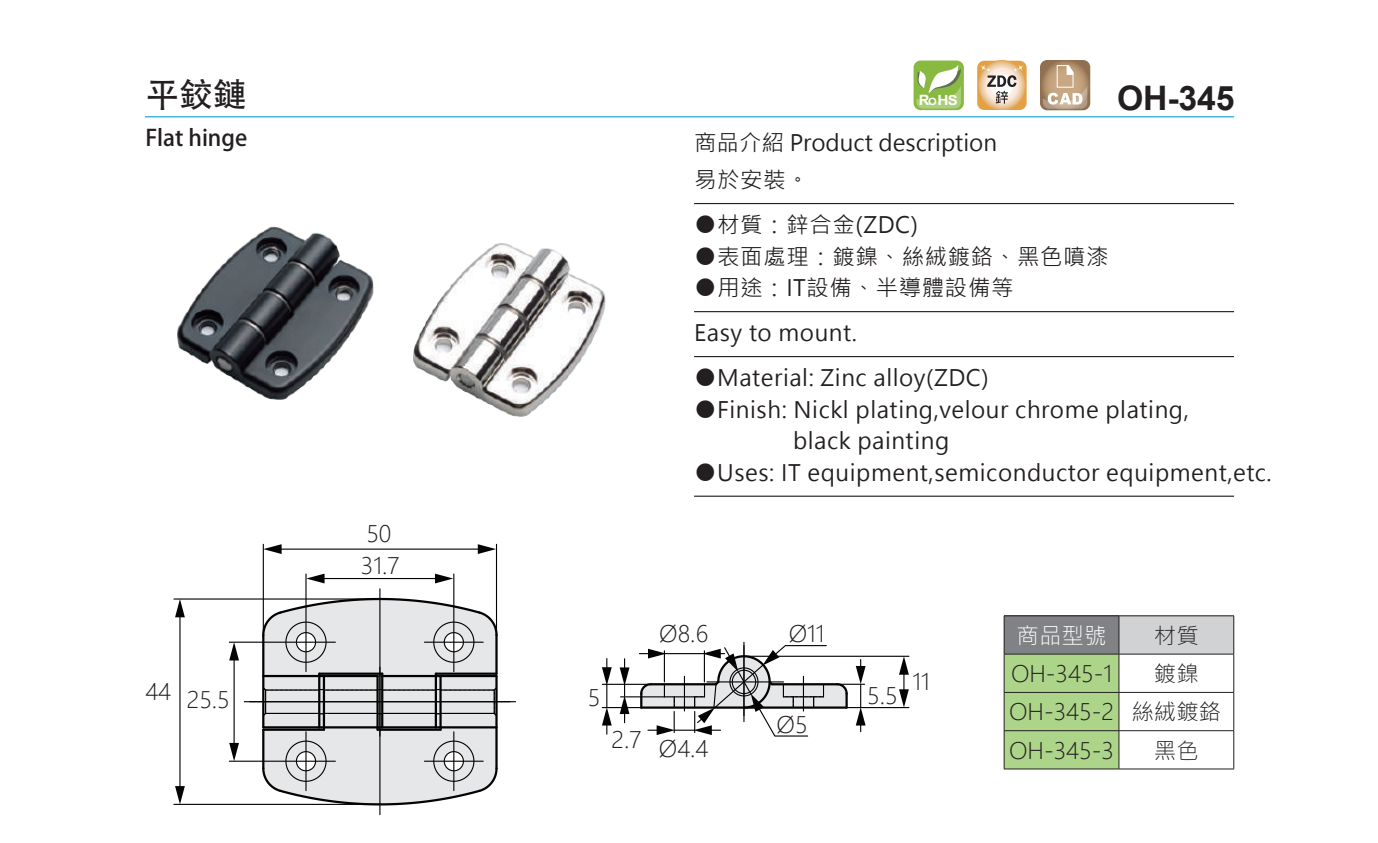
<style>
.page{position:relative;width:1378px;height:843px;background:#fff}
.page>*{position:absolute;margin:0;border:0;box-sizing:border-box;transform-origin:0 0}
.t1{font:700 33.75px "Arial";color:#231f20}
.t2{font:33.75px "Adobe Heiti Std";color:#231f20}
.t3{font:22.5px/31.5px "Microsoft Jheng Hei UI Regular";letter-spacing:.025em;color:#231f20}
.t4{font:22.5px/38.2px "Microsoft Jheng Hei UI Light";color:#231f20}
.t5{font:22.5px/37.6px "Microsoft Jheng Hei UI Regular";color:#231f20}
.t6{font:700 22.5px "Adobe Fan Heiti Std";color:#231f20}
.t7{font:22.5px "Microsoft Jheng Hei UI Light";color:#fff}
.t8{font:700 13.95px "Arial";color:#fff;scale:1.1 1}
.s1{font-size:14.17px}
.s2{font-size:9.9px}
</style>
<div class="page">
<svg style="left:1040px;top:60px;width:50px;height:50px"></svg>
<svg style="left:1043px;top:65px;width:44px;height:44px;background:#c6ad92"></svg>
<div style="left:913px;top:61px;width:51px;height:49px;background:#88ba42;border-radius:7px"></div>
<svg style="left:916px;top:65px;width:45px;height:43px"></svg>
<svg style="left:977px;top:61px;width:49px;height:49px;background:#dabb94"></svg>
<img style="left:413px;top:243px;width:192px;height:174px">
<img style="left:178px;top:227px;width:195px;height:172px">
<svg style="left:264px;top:663px;width:233px;height:77px;background:#dedfe1"></svg>
<hr style="left:263px;top:675px;width:56px;height:2px;background:#030303">
<hr style="left:263px;top:726px;width:56px;height:2px;background:#030303">
<hr style="left:262px;top:635px;width:2px;height:92px;background:#030303">
<hr style="left:379px;top:589px;width:1px;height:147px;background:#030303">
<hr style="left:383px;top:675px;width:52px;height:2px;background:#030303">
<hr style="left:382px;top:726px;width:54px;height:2px;background:#030303">
<hr style="left:319px;top:672px;width:63px;height:3px;background:#030303">
<hr style="left:305px;top:574px;width:1px;height:97px;background:#030303">
<hr style="left:229px;top:641px;width:106px;height:1px;background:#030303">
<hr style="left:495px;top:635px;width:3px;height:38px;background:#030303">
<hr style="left:453px;top:574px;width:1px;height:97px;background:#030303">
<hr style="left:436px;top:672px;width:60px;height:3px;background:#030303">
<hr style="left:250px;top:701px;width:265px;height:1px;background:#030303">
<hr style="left:379px;top:667px;width:1px;height:147px;background:#030303">
<hr style="left:244px;top:701px;width:266px;height:1px;background:#030303">
<hr style="left:324px;top:675px;width:53px;height:2px;background:#030303">
<hr style="left:324px;top:726px;width:53px;height:2px;background:#030303">
<hr style="left:441px;top:675px;width:55px;height:2px;background:#030303">
<hr style="left:441px;top:726px;width:55px;height:2px;background:#030303">
<hr style="left:495px;top:676px;width:3px;height:92px;background:#030303">
<hr style="left:453px;top:731px;width:1px;height:59px;background:#030303">
<hr style="left:377px;top:728px;width:63px;height:2px;background:#030303">
<hr style="left:229px;top:760px;width:106px;height:1px;background:#030303">
<hr style="left:263px;top:728px;width:61px;height:2px;background:#030303">
<hr style="left:305px;top:731px;width:1px;height:59px;background:#030303">
<hr style="left:262px;top:729px;width:2px;height:39px;background:#030303">
<hr style="left:318px;top:673px;width:2px;height:54px;background:#030303">
<hr style="left:323px;top:676px;width:2px;height:53px;background:#030303">
<hr style="left:376px;top:676px;width:3px;height:53px;background:#030303">
<hr style="left:381px;top:673px;width:2px;height:54px;background:#030303">
<hr style="left:435px;top:673px;width:2px;height:54px;background:#030303">
<hr style="left:439px;top:676px;width:3px;height:53px;background:#030303">
<svg style="left:264px;top:687px;width:232px;height:29px;background:#b6b7b9"></svg>
<svg style="left:261px;top:740px;width:237px;height:66px;background:#d5d6d7"></svg>
<svg style="left:261px;top:596px;width:237px;height:67px;background:#d4d4d6"></svg>
<hr style="left:321px;top:578px;width:117px;height:1px;background:#030303">
<svg style="left:306px;top:573px;width:18px;height:10px"></svg>
<svg style="left:435px;top:573px;width:18px;height:10px"></svg>
<hr style="left:263px;top:544px;width:1px;height:95px;background:#030303">
<hr style="left:496px;top:544px;width:1px;height:92px;background:#030303">
<hr style="left:278px;top:548px;width:203px;height:1px;background:#030303">
<svg style="left:263px;top:544px;width:19px;height:10px"></svg>
<svg style="left:478px;top:544px;width:18px;height:10px"></svg>
<hr style="left:233px;top:657px;width:2px;height:89px;background:#030303">
<svg style="left:229px;top:642px;width:10px;height:18px"></svg>
<svg style="left:229px;top:743px;width:10px;height:18px"></svg>
<hr style="left:174px;top:598px;width:206px;height:1px;background:#030303">
<hr style="left:174px;top:803px;width:207px;height:2px;background:#030303">
<hr style="left:179px;top:614px;width:1px;height:175px;background:#030303">
<svg style="left:175px;top:599px;width:10px;height:18px"></svg>
<svg style="left:175px;top:786px;width:10px;height:18px"></svg>
<div style="left:1119px;top:616px;width:114px;height:38px;background:#d1d2d4"></div>
<div style="left:1004px;top:616px;width:115px;height:38px;background:#808285"></div>
<div style="left:1004px;top:654px;width:114px;height:76px;background:#acd589"></div>
<div style="left:1004px;top:730px;width:115px;height:39px;background:#acd589"></div>
<hr style="left:1004px;top:615px;width:115px;height:1px;background:#231f20">
<hr style="left:1003px;top:616px;width:1px;height:38px;background:#231f20">
<hr style="left:1119px;top:615px;width:115px;height:1px;background:#231f20">
<hr style="left:1118px;top:616px;width:1px;height:38px;background:#231f20">
<hr style="left:1233px;top:616px;width:1px;height:38px;background:#231f20">
<hr style="left:1003px;top:654px;width:1px;height:38px;background:#231f20">
<hr style="left:1118px;top:654px;width:1px;height:38px;background:#231f20">
<hr style="left:1233px;top:654px;width:1px;height:38px;background:#231f20">
<hr style="left:1003px;top:692px;width:1px;height:38px;background:#231f20">
<hr style="left:1118px;top:692px;width:1px;height:38px;background:#231f20">
<hr style="left:1233px;top:692px;width:1px;height:38px;background:#231f20">
<hr style="left:1003px;top:731px;width:1px;height:37px;background:#231f20">
<hr style="left:1118px;top:731px;width:1px;height:37px;background:#231f20">
<hr style="left:1233px;top:731px;width:1px;height:37px;background:#231f20">
<hr style="left:1004px;top:653px;width:115px;height:1px;background:#231f20">
<hr style="left:1119px;top:653px;width:115px;height:1px;background:#231f20">
<hr style="left:1004px;top:692px;width:115px;height:1px;background:#231f20">
<hr style="left:1119px;top:692px;width:115px;height:1px;background:#231f20">
<hr style="left:1004px;top:730px;width:115px;height:1px;background:#231f20">
<hr style="left:1119px;top:730px;width:115px;height:1px;background:#231f20">
<hr style="left:1004px;top:768px;width:115px;height:1px;background:#231f20">
<hr style="left:1119px;top:768px;width:115px;height:1px;background:#231f20">
<hr style="left:743px;top:642px;width:1px;height:79px;background:#030303">
<hr style="left:837px;top:683px;width:27px;height:2px;background:#030303">
<hr style="left:846px;top:707px;width:63px;height:1px;background:#030303">
<svg style="left:856px;top:659px;width:9px;height:72px"></svg>
<hr style="left:743px;top:655px;width:166px;height:2px;background:#030303">
<svg style="left:899px;top:656px;width:10px;height:51px"></svg>
<hr style="left:602px;top:683px;width:47px;height:2px;background:#030303">
<hr style="left:620px;top:696px;width:44px;height:1px;background:#030303">
<hr style="left:602px;top:707px;width:40px;height:1px;background:#030303">
<svg style="left:620px;top:658px;width:9px;height:64px"></svg>
<svg style="left:602px;top:658px;width:10px;height:76px"></svg>
<svg style="left:639px;top:644px;width:210px;height:93px"></svg>
<hr style="left:704px;top:650px;width:1px;height:32px;background:#030303">
<hr style="left:694px;top:495px;width:540px;height:2px;background:#231f20">
<hr style="left:694px;top:356px;width:540px;height:1px;background:#231f20">
<hr style="left:694px;top:203px;width:540px;height:1px;background:#231f20">
<hr style="left:694px;top:311px;width:540px;height:1px;background:#231f20">
<h1 class="t2" style="left:145px;top:74px;width:103px">平鉸鏈</h1>
<p class="t6" style="left:145px;top:124px;width:103px">Flat hinge</p>
<p class="t4" style="left:145px;top:680px;width:86px">44 25.5</p>
<p class="t4" style="left:366px;top:514px;width:27px">50</p>
<p class="t4" style="left:361px;top:546px;width:40px">31.7</p>
<p class="t8" style="left:918px;top:90px;width:37px"><span class="s1">R</span><span class="s2">O</span>HS</p>
<p class="t5" style="left:694px;top:123px;width:305px">商品介紹 Product description易於安裝。</p>
<p class="t3" style="left:694px;top:209px;width:225px">●材質：鋅合金(ZDC)</p>
<p class="t3" style="left:694px;top:241px;width:416px">●表面處理：鍍鎳、絲絨鍍鉻、黑色噴漆</p>
<p class="t3" style="left:694px;top:272px;width:321px">●用途：IT設備、半導體設備等</p>
<p class="t3" style="left:694px;top:317px;width:164px">Easy to mount.</p>
<h1 class="t1" style="left:1117px;top:74px;width:119px">OH-345</h1>
<p class="t3" style="left:694px;top:362px;width:296px">●Material: Zinc alloy(ZDC)</p>
<p class="t3" style="left:793px;top:394px;width:397px;text-indent:-99px">●Finish: Nickl plating,velour chrome plating, black painting</p>
<p class="t3" style="left:694px;top:457px;width:579px">●Uses: IT equipment,semiconductor equipment,etc.</p>
<p class="t4" style="left:588px;top:678px;width:14px">5</p>
<p class="t4" style="left:611px;top:720px;width:32px">2.7</p>
<p class="t4" style="left:659px;top:614px;width:50px">Ø8.6</p>
<p class="t4" style="left:659px;top:729px;width:51px">Ø4.4</p>
<p class="t4" style="left:789px;top:615px;width:37px">Ø11</p>
<p class="t4" style="left:776px;top:705px;width:33px">Ø5</p>
<p class="t4" style="left:867px;top:676px;width:32px">5.5</p>
<p class="t4" style="left:912px;top:662px;width:19px">11</p>
<p class="t7" style="left:1016px;top:621px;width:91px">商品型號</p>
<p class="t4" style="left:1154px;top:616px;width:46px">材質</p>
<p class="t4" style="left:1011px;top:654px;width:103px">OH-345-1</p>
<p class="t4" style="left:1009px;top:654px;width:214px;text-indent:145px">鍍鎳<br>OH-345-2 絲絨鍍鉻<br>OH-345-3</p>
<p class="t4" style="left:1154px;top:731px;width:46px">黑色</p>
</div>
